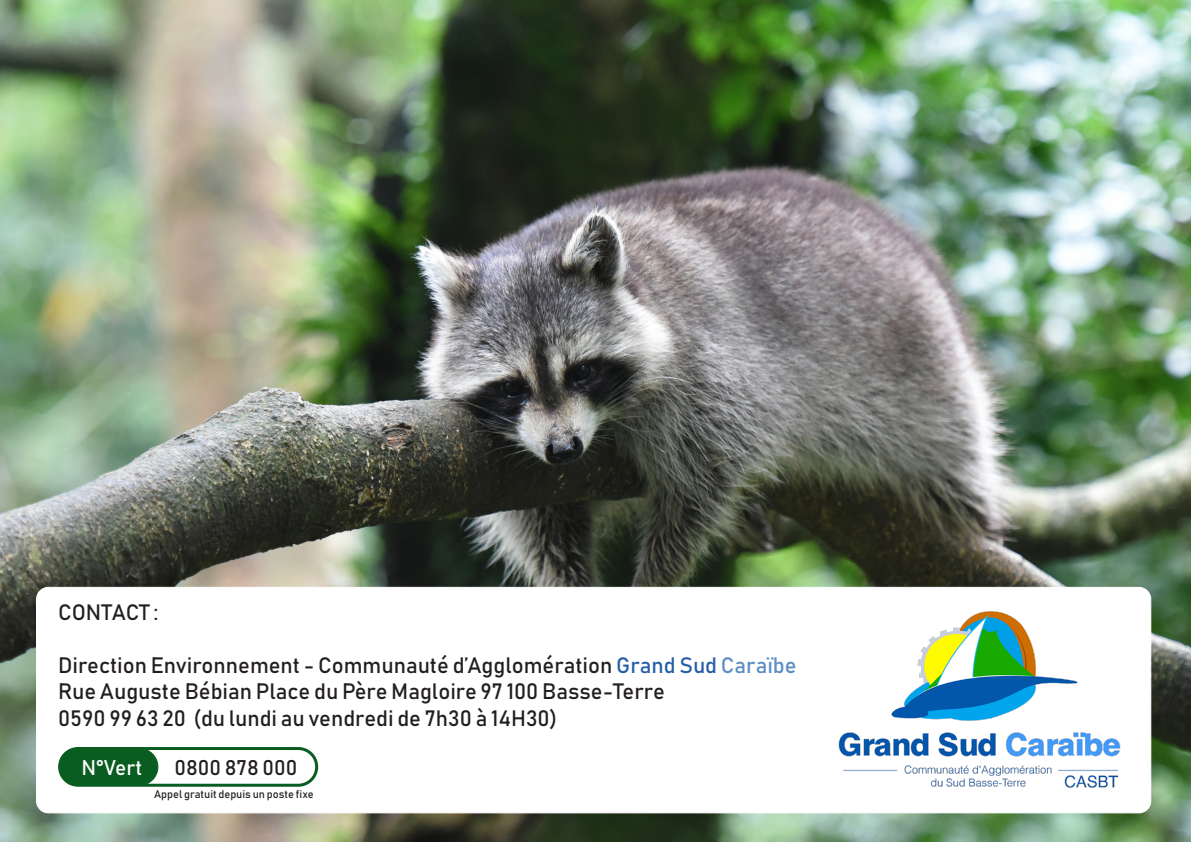
<style>
.page{position:relative;width:1191px;height:842px;background:#fff}
.page>*{position:absolute;margin:0;border:0;box-sizing:border-box;transform-origin:0 0}
.t1{font:22px "Bahnschrift";color:#231f20}
.t2{font:21px "Bahnschrift";color:#231f20}
.t3{font:21px "Bahnschrift";color:#fff}
.t4{font:11px "Bahnschrift";color:#231f20}
.s1{color:#265fa7}
.s2{color:#5c8dc4}
</style>
<div class="page">
<img style="left:0;top:0;width:1191px;height:842px">
<div style="left:36px;top:587px;width:1114px;height:226px;background:#fff;border-radius:12px"></div>
<div style="left:36px;top:587px;width:1115px;height:226px;border:1px solid #fff;border-radius:12px"></div>
<img style="left:838px;top:611px;width:283px;height:177px">
<div style="left:58px;top:747px;width:260px;height:40px;border:3px solid #095d20;border-radius:18px"></div>
<div style="left:60px;top:748px;width:98px;height:37px;background:#095d20;border-radius:18px"></div>
<div style="left:59px;top:748px;width:99px;height:38px;border:1px solid #095d20;border-radius:18px"></div>
<p class="t1" style="left:58px;top:598px;width:102px">CONTACT :</p>
<p class="t1" style="left:58px;top:651px;width:740px">Direction Environnement - Communauté d’Agglomération <span class="s1">Grand Sud</span> <span class="s2">Caraïbe</span></p>
<p class="t1" style="left:58px;top:677px;width:608px">Rue Auguste Bébian Place du Père Magloire 97 100 Basse-Terre</p>
<p class="t1" style="left:58px;top:704px;width:500px">0590 99 63 20 (du lundi au vendredi de 7h30 à 14H30)</p>
<p class="t3" style="left:81px;top:754px;width:62px">N°Vert</p>
<p class="t2" style="left:174px;top:754px;width:124px">0800 878 000</p>
<p class="t4" style="left:154px;top:787px;width:161px">Appel gratuit depuis un poste fixe</p>
</div>
